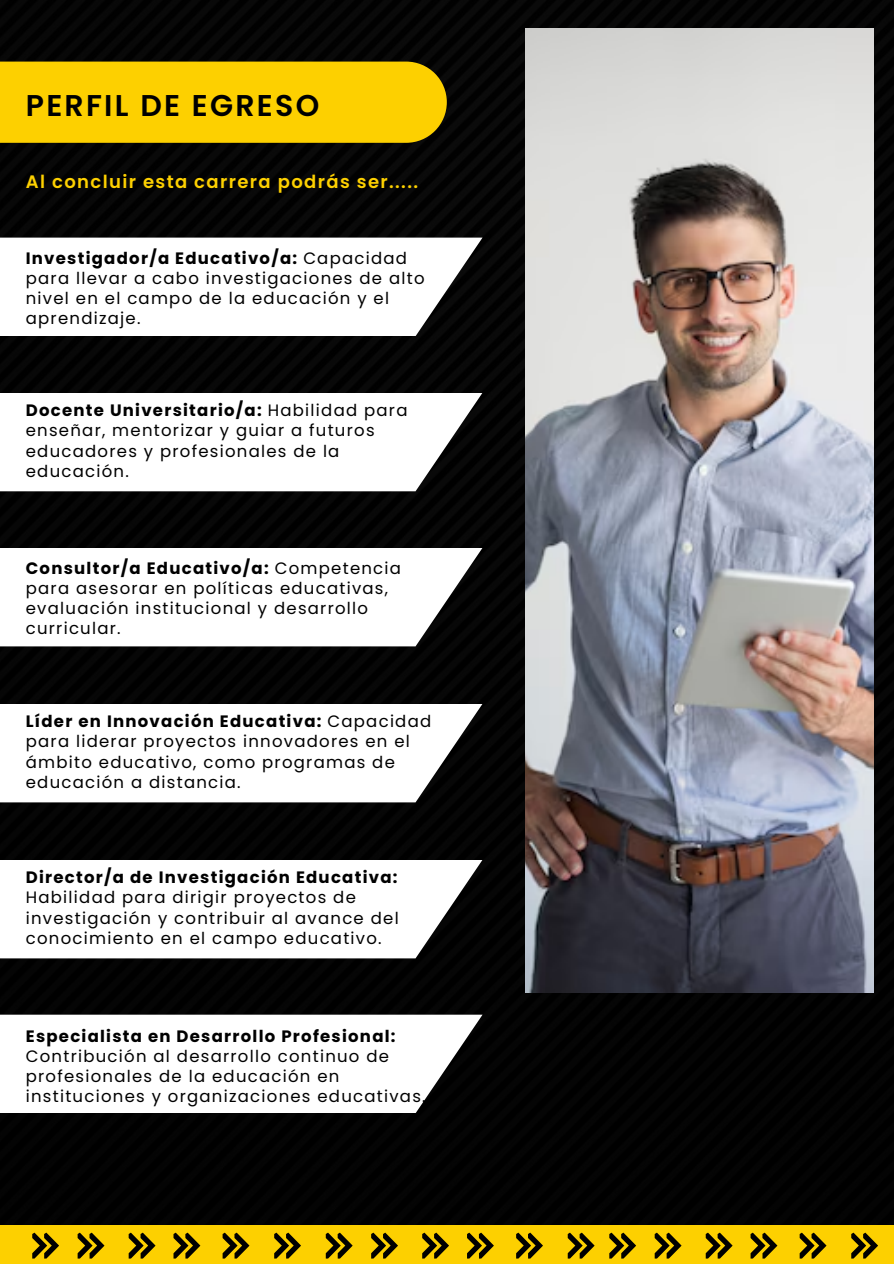
<style>
.page{position:relative;width:894px;height:1264px;background:#fff}
.page>*{position:absolute;margin:0;border:0;box-sizing:border-box;transform-origin:0 0}
.t1{font:600 30px "Poppins";letter-spacing:.075em;color:#000}
.t2{font:600 18px "Poppins";letter-spacing:.075em;color:#fdd000}
.t3{font:16.5px/20.2px "Poppins";letter-spacing:.075em;color:#000}
.s1{font-weight:700}
</style>
<div class="page">
<div style="left:0;top:0;width:893px;height:1263px;background:#000"></div>
<img style="left:525px;top:29px;width:348px;height:963px">
<div style="left:0;top:62px;width:446px;height:81px;background:#fdd000"></div>
<svg style="left:0;top:237px;width:482px;height:99px;background:#ececec"></svg>
<div style="left:0;top:393px;width:482px;height:98px;background:#fff"></div>
<div style="left:0;top:548px;width:482px;height:98px;background:#fff"></div>
<div style="left:0;top:704px;width:482px;height:98px;background:#fff"></div>
<div style="left:0;top:860px;width:482px;height:98px;background:#fff"></div>
<svg style="left:0;top:1014px;width:482px;height:99px;background:#ececec"></svg>
<div style="left:0;top:1225px;width:893px;height:38px;background:#fdd000"></div>
<svg style="left:32px;top:1232px;width:27px;height:26px"></svg>
<svg style="left:326px;top:1232px;width:26px;height:26px"></svg>
<svg style="left:609px;top:1232px;width:27px;height:26px"></svg>
<svg style="left:78px;top:1232px;width:26px;height:26px"></svg>
<svg style="left:371px;top:1232px;width:27px;height:26px"></svg>
<svg style="left:654px;top:1232px;width:27px;height:26px"></svg>
<svg style="left:129px;top:1232px;width:26px;height:26px"></svg>
<svg style="left:422px;top:1232px;width:27px;height:26px"></svg>
<svg style="left:705px;top:1232px;width:27px;height:26px"></svg>
<svg style="left:173px;top:1232px;width:27px;height:26px"></svg>
<svg style="left:467px;top:1232px;width:26px;height:26px"></svg>
<svg style="left:750px;top:1232px;width:27px;height:26px"></svg>
<svg style="left:222px;top:1232px;width:27px;height:26px"></svg>
<svg style="left:516px;top:1232px;width:27px;height:26px"></svg>
<svg style="left:799px;top:1232px;width:27px;height:26px"></svg>
<svg style="left:274px;top:1232px;width:27px;height:26px"></svg>
<svg style="left:567px;top:1232px;width:27px;height:26px"></svg>
<svg style="left:851px;top:1232px;width:26px;height:26px"></svg>
<h2 class="t1" style="left:26px;top:84px;width:295px">PERFIL DE EGRESO</h2>
<p class="t2" style="left:26px;top:169px;width:393px">Al concluir esta carrera podrás ser.....</p>
<p class="t3" style="left:26px;top:248px;width:400px"><span class="s1">Investigador/a Educativo/a:</span> Capacidad para llevar a cabo investigaciones de alto nivel en el campo de la educación y el aprendizaje.</p>
<p class="t3" style="left:26px;top:400px;width:383px"><span class="s1">Docente Universitario/a:</span> Habilidad para enseñar, mentorizar y guiar a futuros educadores y profesionales de la educación.</p>
<p class="t3" style="left:26px;top:557px;width:376px"><span class="s1">Consultor/a Educativo/a:</span> Competencia para asesorar en políticas educativas, evaluación institucional y desarrollo curricular.</p>
<p class="t3" style="left:26px;top:711px;width:407px"><span class="s1">Líder en Innovación Educativa:</span> Capacidad para liderar proyectos innovadores en el ámbito educativo, como programas de educación a distancia.</p>
<p class="t3" style="left:26px;top:867px;width:374px"><span class="s1">Director/a de Investigación Educativa:<br></span>Habilidad para dirigir proyectos de investigación y contribuir al avance del conocimiento en el campo educativo.</p>
<p class="t3" style="left:26px;top:1025px;width:401px"><span class="s1">Especialista en Desarrollo Profesional:<br></span>Contribución al desarrollo continuo de profesionales de la educación en instituciones y organizaciones educativas.</p>
</div>
